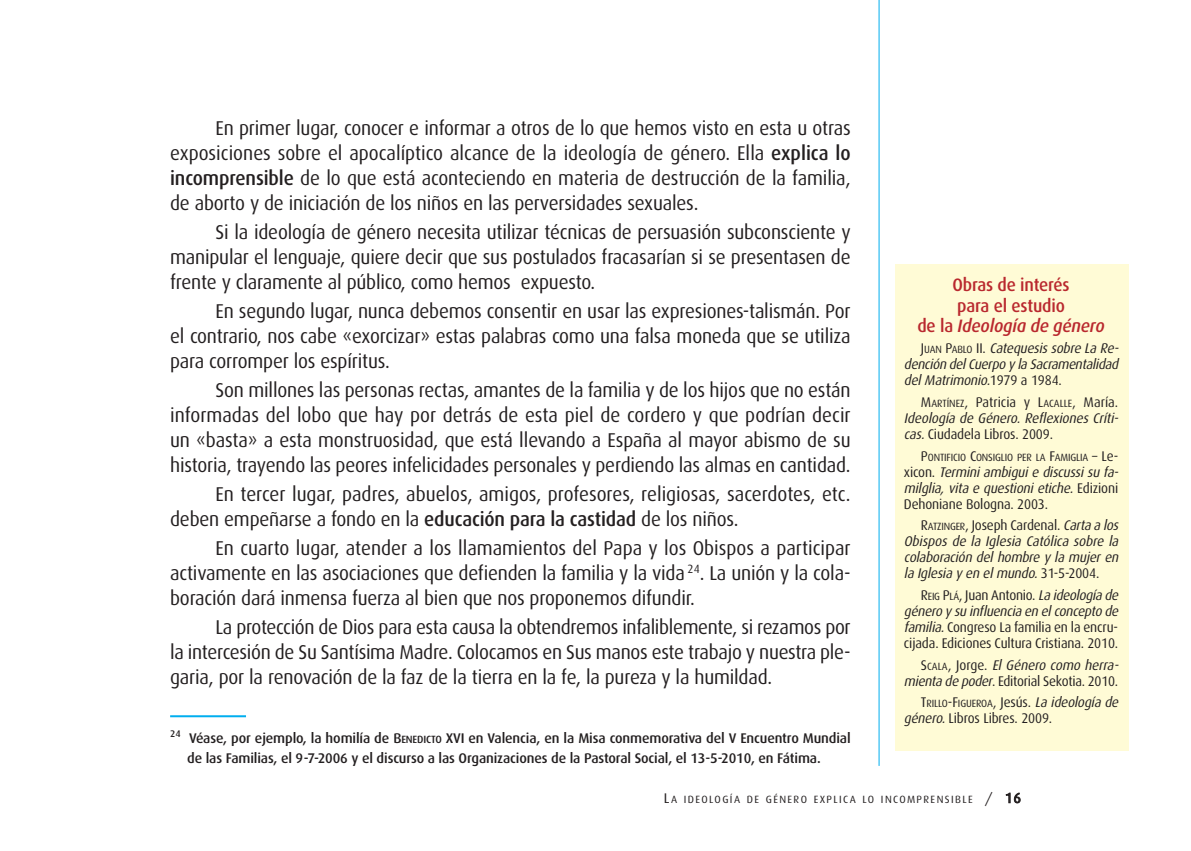
<style>
.page{position:relative;width:1191px;height:851px;background:#fff}
.page>*{position:absolute;margin:0;border:0;box-sizing:border-box;transform-origin:0 0}
.t1{font:20px/25px "Dax";letter-spacing:-.01em;color:#231f20;text-align:justify;scale:.95 1}
.t2{font:500 18px/20px "Dax";letter-spacing:-.01em;color:#b9282e;text-align:center;scale:.95 1}
.t3{font:14px/16px "Dax";letter-spacing:-.01em;color:#231f20;scale:.95 1}
.t4{font:italic 14px/16px "Dax";color:#231f20;text-align:justify;scale:.95 1}
.t5{font:500 14px/20px "Dax";letter-spacing:-.01em;color:#231f20}
.t6{font:10.4px "Dax";letter-spacing:.125em;color:#231f20}
.t7{font:10.4px "Dax";letter-spacing:-.015em;color:#231f20;scale:.95 1}
.s1{font-weight:500}
.s2{font-size:10.4px}
.s3{font-style:italic}
.s4{font-style:normal}
.s5{font-style:normal;font-size:10.4px}
.s6{font-size:14px}
</style>
<div class="page">
<div style="left:895px;top:265px;width:233px;height:485px;background:#fffbd6"></div>
<hr style="left:878px;top:0;width:1px;height:765px;background:#00aeef">
<hr style="left:170px;top:715px;width:76px;height:2px;background:#00aeef">
<p class="t1" style="left:170px;top:116px;width:718px;text-indent:45px">En primer lugar, conocer e informar a otros de lo que hemos visto en esta u otras exposiciones sobre el apocalíptico alcance de la ideología de género. Ella <span class="s1">explica lo incomprensible</span> de lo que está aconteciendo en materia de destrucción de la familia, de aborto y de iniciación de los niños en las perversidades sexuales.</p>
<p class="t1" style="left:170px;top:220px;width:718px;text-indent:45px">Si la ideología de género necesita utilizar técnicas de persuasión subconsciente y manipular el lenguaje, quiere decir que sus postulados fracasarían si se presentasen de frente y claramente al público, como hemos expuesto.</p>
<p class="t1" style="left:170px;top:299px;width:718px;text-indent:45px">En segundo lugar, nunca debemos consentir en usar las expresiones-talismán. Por el contrario, nos cabe «exorcizar» estas palabras como una falsa moneda que se utiliza para corromper los espíritus.</p>
<p class="t1" style="left:170px;top:378px;width:718px;text-indent:45px">Son millones las personas rectas, amantes de la familia y de los hijos que no están informadas del lobo que hay por detrás de esta piel de cordero y que podrían decir un «basta» a esta monstruosidad, que está llevando a España al mayor abismo de su historia, trayendo las peores infelicidades personales y perdiendo las almas en cantidad.</p>
<p class="t1" style="left:170px;top:482px;width:718px;text-indent:45px">En tercer lugar, padres, abuelos, amigos, profesores, religiosas, sacerdotes, etc. deben empeñarse a fondo en la <span class="s1">educación para la castidad</span> de los niños.</p>
<p class="t1" style="left:170px;top:536px;width:718px;text-indent:45px">En cuarto lugar, atender a los llamamientos del Papa y los Obispos a participar activamente en las asociaciones que defienden la familia y la vida <sup>24</sup>. La unión y la cola&shy;boración dará inmensa fuerza al bien que nos proponemos difundir.</p>
<p class="t1" style="left:170px;top:615px;width:718px;text-indent:45px">La protección de Dios para esta causa la obtendremos infaliblemente, si rezamos por la intercesión de Su Santísima Madre. Colocamos en Sus manos este trabajo y nuestra ple&shy;garia, por la renovación de la faz de la tierra en la fe, la pureza y la humildad.</p>
<p class="t5" style="left:187px;top:728px;width:665px;text-indent:-17px"><sup>24</sup> Véase, por ejemplo, la homilía de B<span class="s2">ENEDICTO</span> XVI en Valencia, en la Misa conmemorativa del V Encuentro Mundial de las Familias, el 9-7-2006 y el discurso a las Organizaciones de la Pastoral Social, el 13-5-2010, en Fátima.</p>
<p class="t2" style="left:917px;top:276px;width:199px">Obras de interés<br>para el estudio<br>de la <span class="s3">Ideología de género</span></p>
<p class="t4" style="left:904px;top:341px;width:230px;text-indent:17px"><span class="s4">J</span> <span class="s5">U A N</span> <span class="s4">P</span><span class="s5">A B L O</span> <span class="s4">I I .</span> Catequesis sobre La Re&shy;dención del Cuerpo y la Sacramentalidad del Matrimonio.<span class="s4">1 9 7 9 a 1 9 8 4 .</span></p>
<p class="t3" style="left:904px;top:395px;width:230px;text-indent:17px">M<span class="s2">ARTÍNEZ</span>, Patricia y L<span class="s2">ACALLE</span>, María.<br><span class="s3">Ideología de Género. Reflexiones Críti&shy;cas.</span>Ciudadela Libros. 2009.</p>
<p class="t7" style="left:921px;top:452px;width:209px"><span class="s6">P</span>ONTIFICIO <span class="s6">C</span>ONSIGLIO PER LA <span class="s6">F</span>AMIGLIA <span class="s6">– Le-</span></p>
<p class="t4" style="left:904px;top:464px;width:230px;text-align:left"><span class="s4">x i c o n .</span> Termini ambigui e discussi su fa&shy;milglia, vita e questioni etiche. <span class="s4">E d i z i o n i<br>Dehoniane Bologna. 2003.</span></p>
<p class="t4" style="left:904px;top:518px;width:230px;text-indent:17px"><span class="s4">R</span><span class="s5">ATZINGER</span><span class="s4">, Joseph Cardenal.</span> Cartaalos Obispos de la Iglesia Católica sobre la colaboración del hombre y la mujer en la Iglesia y en el mundo. <span class="s4">31-5-2004.</span></p>
<p class="t3" style="left:904px;top:588px;width:230px;text-indent:17px">R<span class="s2">EIG</span> P<span class="s2">LÁ</span>, Juan Antonio. <span class="s3">Laideologíade género y su influencia en el concepto de familia.</span>Congreso La familia en la encru&shy;cijada. Ediciones Cultura Cristiana. 2010.</p>
<p class="t3" style="left:904px;top:657px;width:230px;text-align:right">S<span class="s2">CALA</span>, Jorge. <span class="s3">El Género como herra&shy;mientadepoder</span>. Editorial Sekotia. 2010.</p>
<p class="t3" style="left:904px;top:695px;width:230px;text-indent:17px">T<span class="s2">RILLO</span>-F<span class="s2">IGUEROA</span>, Jesús. <span class="s3">Laideologíade género.</span>Libros Libres. 2009.</p>
<p class="t6" style="left:664px;top:794px;width:358px"><span class="s6">L</span>A IDEOLOGÍA DE GÉNERO EXPLICA LO INCOMPRENSIBLE <span class="s6">/ 16</span></p>
</div>
